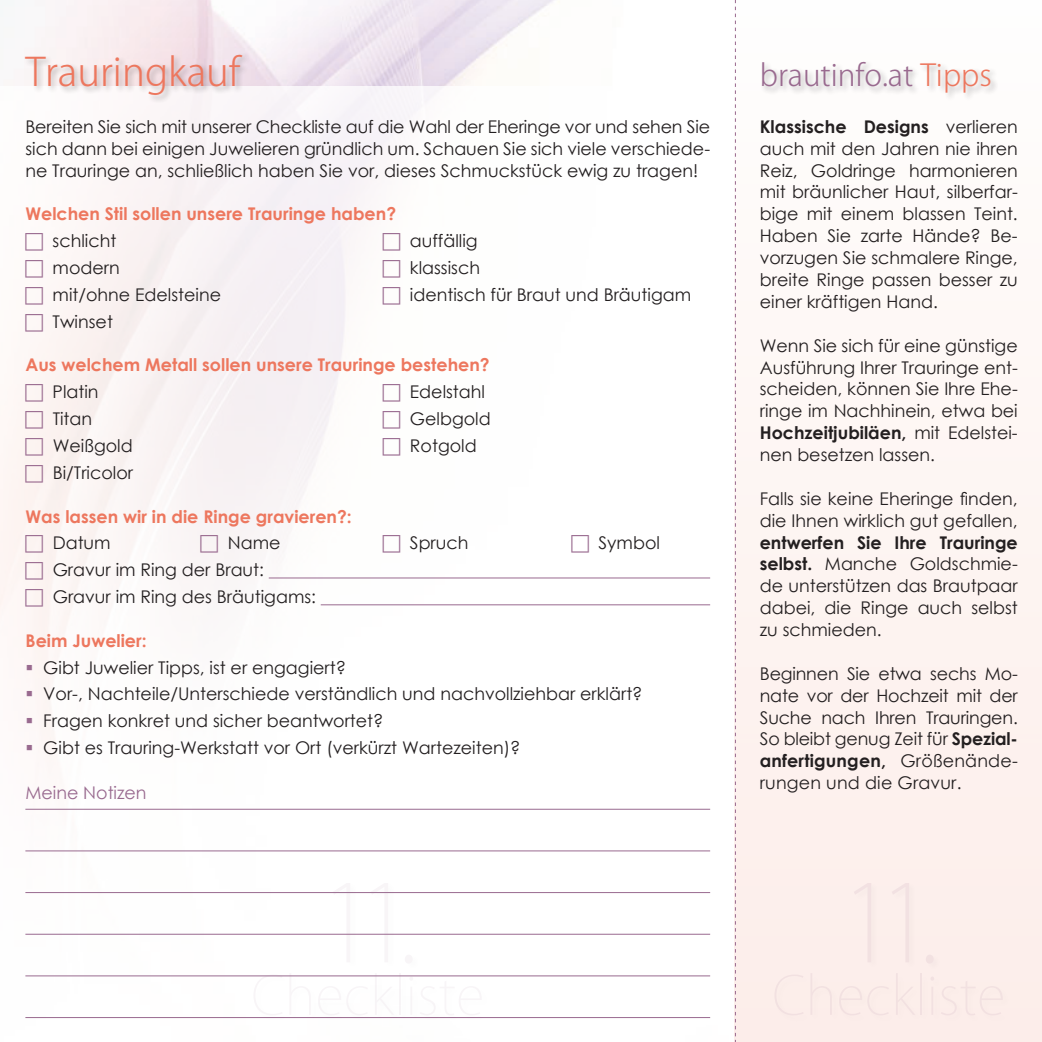
<style>
.page{position:relative;width:1042px;height:1042px;background:#fff}
.page>*{position:absolute;margin:0;border:0;box-sizing:border-box;transform-origin:0 0}
.t1{font:300 38.5px "Koz Go Pr 6 N";color:#ed775e}
.t2{font:300 29.75px "Koz Go Pr 6 N";color:#996a8f}
.t3{font:17.5px/21.9px "Century Gothic";color:#231f20;text-align:justify}
.t4{font:700 17.5px "Century Gothic";color:#ed775e}
.t5{font:17.5px "Century Gothic";color:#996a8f}
.s1{color:#996a8f}
.s2{color:#ed775e}
.s3{font-weight:700}
</style>
<div class="page">
<div style="left:735px;top:0;width:307px;height:1042px;background:#fdf6f3"></div>
<svg style="left:735px;top:0;width:1px;height:1042px"></svg>
<div style="left:23px;top:52px;width:228px;height:51px;background:#231f20;opacity:.3"></div>
<div style="left:761px;top:60px;width:238px;height:41px;background:#231f20;opacity:.3"></div>
<hr style="left:25px;top:809px;width:685px;height:1px;background:#996a8f">
<hr style="left:25px;top:850px;width:685px;height:1px;background:#996a8f">
<hr style="left:25px;top:892px;width:685px;height:1px;background:#996a8f">
<hr style="left:25px;top:934px;width:685px;height:1px;background:#996a8f">
<hr style="left:25px;top:975px;width:685px;height:1px;background:#996a8f">
<hr style="left:25px;top:1017px;width:685px;height:1px;background:#996a8f">
<div style="left:252px;top:881px;width:238px;height:143px;background:#fff"></div>
<div style="left:773px;top:881px;width:238px;height:143px;background:#fceeeb"></div>
<hr style="left:269px;top:578px;width:441px;height:1px;background:#996a8f">
<hr style="left:321px;top:604px;width:389px;height:1px;background:#996a8f">
<svg style="left:25px;top:384px;width:18px;height:18px"></svg>
<svg style="left:25px;top:411px;width:18px;height:17px"></svg>
<svg style="left:25px;top:438px;width:18px;height:17px"></svg>
<svg style="left:26px;top:464px;width:17px;height:18px"></svg>
<svg style="left:26px;top:535px;width:17px;height:18px"></svg>
<svg style="left:201px;top:535px;width:17px;height:18px"></svg>
<svg style="left:26px;top:562px;width:17px;height:18px"></svg>
<svg style="left:26px;top:589px;width:17px;height:17px"></svg>
<h1 class="t1" style="left:25px;top:50px;width:216px">Trauringkauf</h1>
<p class="t3" style="left:25px;top:115px;width:686px">Bereiten Sie sich mit unserer Checkliste auf die Wahl der Eheringe vor und sehen Sie sich dann bei einigen Juwelieren gründlich um. Schauen Sie sich viele verschiede&shy;ne Trauringe an, schließlich haben Sie vor, dieses Schmuckstück ewig zu tragen!</p>
<p class="t4" style="left:25px;top:201px;width:372px">Welchen Stil sollen unsere Trauringe haben?</p>
<p class="t3" style="left:53px;top:230px;width:65px">schlicht</p>
<p class="t3" style="left:410px;top:230px;width:69px">auffällig</p>
<p class="t3" style="left:53px;top:256px;width:69px">modern</p>
<p class="t3" style="left:410px;top:256px;width:72px">klassisch</p>
<p class="t3" style="left:53px;top:283px;width:170px">mit/ohne Edelsteine</p>
<p class="t3" style="left:410px;top:283px;width:283px">identisch für Braut und Bräutigam</p>
<p class="t3" style="left:53px;top:310px;width:62px">Twinset</p>
<p class="t4" style="left:25px;top:352px;width:466px">Aus welchem Metall sollen unsere Trauringe bestehen?</p>
<p class="t3" style="left:53px;top:381px;width:47px">Platin</p>
<p class="t3" style="left:410px;top:381px;width:77px">Edelstahl</p>
<p class="t3" style="left:53px;top:407px;width:41px">Titan</p>
<p class="t3" style="left:410px;top:407px;width:82px">Gelbgold</p>
<p class="t3" style="left:53px;top:434px;width:82px">Weißgold</p>
<p class="t3" style="left:410px;top:434px;width:68px">Rotgold</p>
<p class="t3" style="left:53px;top:461px;width:82px">Bi/Tricolor</p>
<p class="t4" style="left:26px;top:503px;width:328px">Was lassen wir in die Ringe gravieren?:</p>
<p class="t3" style="left:53px;top:532px;width:59px">Datum</p>
<p class="t3" style="left:228px;top:532px;width:54px">Name</p>
<p class="t3" style="left:410px;top:532px;width:60px">Spruch</p>
<p class="t3" style="left:598px;top:532px;width:63px">Symbol</p>
<p class="t3" style="left:53px;top:556px;width:265px;line-height:26.8px">Gravur im Ring der Braut:<br>Gravur im Ring des Bräutigams:</p>
<p class="t4" style="left:26px;top:627px;width:123px">Beim Juwelier:</p>
<p class="t3" style="left:26px;top:656px;width:322px"><span class="s1">▪</span> Gibt Juwelier Tipps, ist er engagiert?</p>
<p class="t3" style="left:26px;top:683px;width:618px"><span class="s1">▪</span> Vor-, Nachteile/Unterschiede verständlich und nachvollziehbar erklärt?</p>
<p class="t3" style="left:26px;top:710px;width:359px"><span class="s1">▪</span> Fragen konkret und sicher beantwortet?</p>
<p class="t3" style="left:26px;top:736px;width:496px"><span class="s1">▪</span> Gibt es Trauring-Werkstatt vor Ort (verkürzt Wartezeiten)?</p>
<p class="t5" style="left:25px;top:780px;width:123px">Meine Notizen</p>
<h2 class="t2" style="left:760px;top:58px;width:234px">brautinfo.at <span class="s2">Tipps</span></h2>
<p class="t3" style="left:760px;top:115px;width:259px"><span class="s3">Klassische Designs</span> verlieren auch mit den Jahren nie ihren Reiz, Goldringe harmonieren mit bräunlicher Haut, silberfar&shy;bige mit einem blassen Teint.<br>Haben Sie zarte Hände? Be&shy;vorzugen Sie schmalere Ringe, breite Ringe passen besser zu einer kräftigen Hand.</p>
<p class="t3" style="left:760px;top:334px;width:259px">Wenn Sie sich für eine günstige Ausführung Ihrer Trauringe ent&shy;scheiden, können Sie Ihre Ehe&shy;ringe im Nachhinein, etwa bei <span class="s3">Hochzeitjubiläen,</span> mit Edelstei&shy;nen besetzen lassen.</p>
<p class="t3" style="left:760px;top:487px;width:259px">Falls sie keine Eheringe finden, die Ihnen wirklich gut gefallen,</p>
<p class="t3" style="left:760px;top:531px;width:259px"><span class="s3">entwerfen Sie Ihre Trauringe selbst.</span> Manche Goldschmie&shy;de unterstützen das Brautpaar dabei, die Ringe auch selbst zu schmieden.</p>
<p class="t3" style="left:760px;top:662px;width:259px">Beginnen Sie etwa sechs Mo&shy;nate vor der Hochzeit mit der Suche nach Ihren Trauringen.<br>So bleibt genug Zeit für <span class="s3">Spezial&shy;anfertigungen,</span> Größenände&shy;rungen und die Gravur.</p>
</div>
